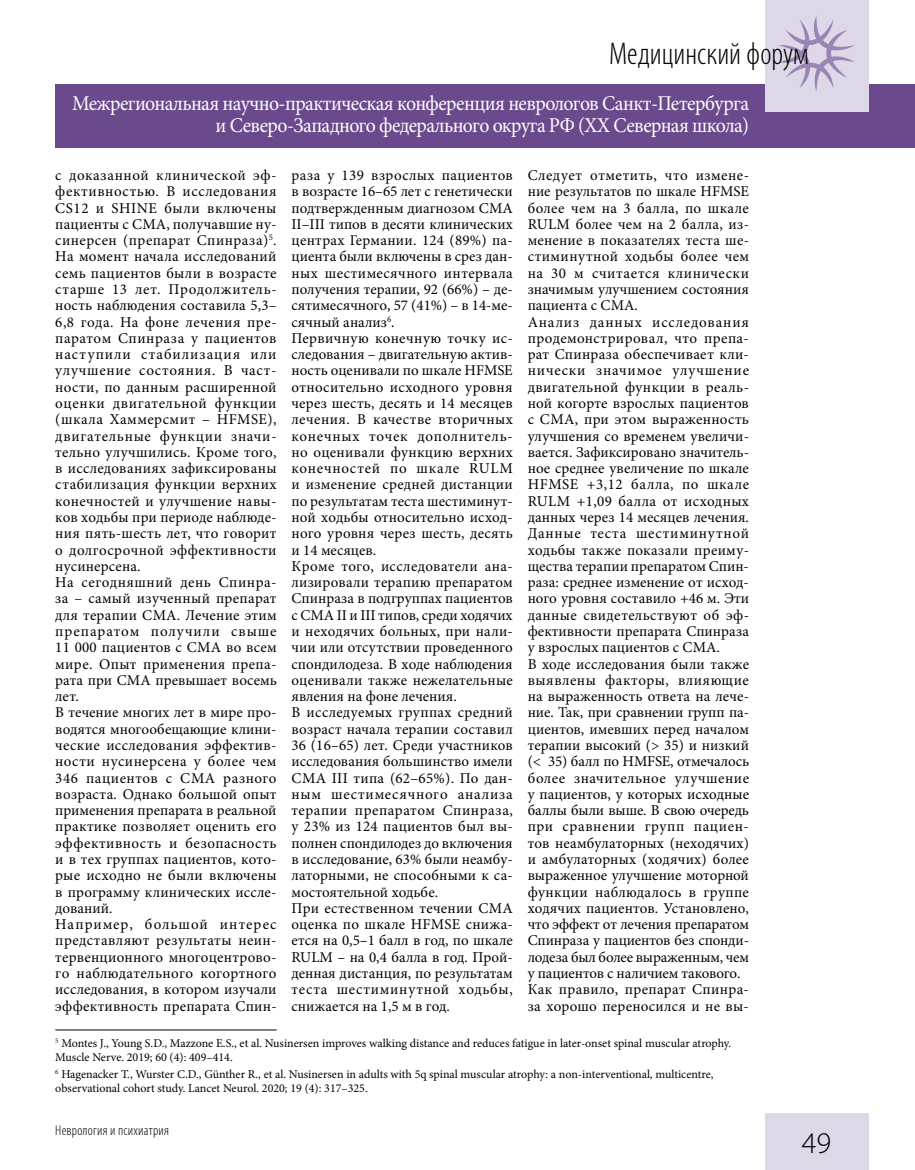
<style>
.page{position:relative;width:915px;height:1170px;background:#fff}
.page>*{position:absolute;margin:0;border:0;box-sizing:border-box;transform-origin:0 0}
.t1{font:300 condensed 31.5px "Myriad Pro";color:#000}
.t2{font:300 30px "Myriad Pro";color:#000}
.t3{font:21px/22.5px "Minion Pro";letter-spacing:-.03em;color:#fff;text-align:right;scale:.94 1}
.t4{font:15px/16.2px "Minion Pro";letter-spacing:.015em;color:#000}
.t5{font:300 condensed 14.25px "Myriad Pro";letter-spacing:.015em;color:#000}
.t6{font:12px/13.5px "Minion Pro";color:#000}
</style>
<div class="page">
<div style="left:55px;top:84px;width:859px;height:63px;background:#6b498d"></div>
<div style="left:764px;top:1113px;width:103px;height:56px;background:#ddd7e8"></div>
<div style="left:764px;top:0;width:103px;height:111px;background:#ddd7e8"></div>
<svg style="left:779px;top:16px;width:75px;height:76px"></svg>
<hr style="left:55px;top:1029px;width:221px;height:1px;background:#000">
<h1 class="t1" style="left:608px;top:35px;width:201px">Медицинский форум</h1>
<h3 class="t3" style="left:72px;top:92px;width:721px">Межрегиональная научно-практическая конференция неврологов Санкт-Петербурга и Северо-Западного федерального округа РФ (XX Северная школа)</h3>
<p class="t4" style="left:55px;top:167px;width:223px">с доказанной клинической эф&shy;фективностью. В исследования<br>CS12 и SHINE были включены пациенты с СМА, получавшие ну&shy;синерсен (препарат Спинраза)<sup>5</sup>.<br>На момент начала исследований семь пациентов были в возрасте старше 13 лет. Продолжитель&shy;ность наблюдения составила 5,3–<br>6,8 года. На фоне лечения пре&shy;паратом Спинраза у пациентов наступили стабилизация или улучшение состояния. В част&shy;ности, по данным расширенной оценки двигательной функции (шкала Хаммерсмит – HFMSE), двигательные функции значи&shy;тельно улучшились. Кроме того, в исследованиях зафиксированы стабилизация функции верхних конечностей и улучшение навы&shy;ков ходьбы при периоде наблюде&shy;ния пять-шесть лет, что говорит о долгосрочной эффективности нусинерсена.<br>На сегодняшний день Спинра&shy;за – самый изученный препарат для терапии СМА. Лечение этим препаратом получили свыше<br>11 000 пациентов с СМА во всем мире. Опыт применения препа&shy;рата при СМА превышает восемь лет.<br>В течение многих лет в мире про&shy;водятся многообещающие клини&shy;ческие исследования эффектив&shy;ности нусинерсена у более чем<br>346 пациентов с СМА разного возраста. Однако большой опыт применения препарата в реальной практике позволяет оценить его эффективность и безопасность и в тех группах пациентов, кото&shy;рые исходно не были включены в программу клинических иссле&shy;дований.<br>Например, большой интерес представляют результаты неин&shy;тервенционного многоцентрово&shy;го наблюдательного когортного исследования, в котором изучали эффективность препарата Спин-</p>
<p class="t4" style="left:291px;top:167px;width:223px">раза у 139 взрослых пациентов в возрасте 16–65 лет с генетически подтвержденным диагнозом СМА<br>II–III типов в десяти клинических центрах Германии. 124 (89%) па&shy;циента были включены в срез дан&shy;ных шестимесячного интервала получения терапии, 92 (66%) – де&shy;сятимесячного, 57 (41%) – в 14-ме&shy;сячный анализ<sup>6</sup>.<br>Первичную конечную точку ис&shy;следования – двигательную актив&shy;ность оценивали по шкале HFMSE относительно исходного уровня через шесть, десять и 14 месяцев лечения. В качестве вторичных конечных точек дополнитель&shy;но оценивали функцию верхних конечностей по шкале RULM и изменение средней дистанции по результатам теста шестиминут&shy;ной ходьбы относительно исход&shy;ного уровня через шесть, десять и 14 месяцев.<br>Кроме того, исследователи ана&shy;лизировали терапию препаратом<br>Спинраза в подгруппах пациентов с СМА II и III типов, среди ходячих и неходячих больных, при нали&shy;чии или отсутствии проведенного спондилодеза. В ходе наблюдения оценивали также нежелательные явления на фоне лечения.<br>В исследуемых группах средний возраст начала терапии составил<br>36 (16–65) лет. Среди участников исследования большинство имели<br>СМА III типа (62–65%). По дан&shy;ным шестимесячного анализа терапии препаратом Спинраза, у 23% из 124 пациентов был вы&shy;полнен спондилодез до включения в исследование, 63% были неамбу&shy;латорными, не способными к са&shy;мостоятельной ходьбе.<br>При естественном течении СМА оценка по шкале HFMSE снижа&shy;ется на 0,5–1 балл в год, по шкале<br>RULM – на 0,4 балла в год. Прой&shy;денная дистанция, по результатам теста шестиминутной ходьбы, снижается на 1,5 м в год.</p>
<p class="t4" style="left:527px;top:167px;width:223px">Следует отметить, что измене&shy;ние результатов по шкале HFMSE более чем на 3 балла, по шкале<br>RULM более чем на 2 балла, из&shy;менение в показателях теста ше&shy;стиминутной ходьбы более чем на 30 м считается клинически значимым улучшением состояния пациента с СМА.<br>Анализ данных исследования продемонстрировал, что препа&shy;рат Спинраза обеспечивает кли&shy;нически значимое улучшение двигательной функции в реаль&shy;ной когорте взрослых пациентов с СМА, при этом выраженность улучшения со временем увеличи&shy;вается. Зафиксировано значитель&shy;ное среднее увеличение по шкале<br>HFMSE +3,12 балла, по шкале<br>RULM +1,09 балла от исходных данных через 14 месяцев лечения.<br>Данные теста шестиминутной ходьбы также показали преиму&shy;щества терапии препаратом Спин&shy;раза: среднее изменение от исход&shy;ного уровня составило +46 м. Эти данные свидетельствуют об эф&shy;фективности препарата Спинраза у взрослых пациентов с СМА.<br>В ходе исследования были также выявлены факторы, влияющие на выраженность ответа на лече&shy;ние. Так, при сравнении групп па&shy;циентов, имевших перед началом терапии высокий (&gt; 35) и низкий (&lt; 35) балл по HMFSE, отмечалось более значительное улучшение у пациентов, у которых исходные баллы были выше. В свою очередь при сравнении групп пациен&shy;тов неамбулаторных (неходячих) и амбулаторных (ходячих) более выраженное улучшение моторной функции наблюдалось в группе ходячих пациентов. Установлено, что эффект от лечения препаратом<br>Спинраза у пациентов без спонди&shy;лодеза был более выраженным, чем у пациентов с наличием такового.<br>Как правило, препарат Спинра&shy;за хорошо переносился и не вы-</p>
<p class="t6" style="left:55px;top:1036px;width:677px"><sup>5</sup> Montes J., Young S.D., Mazzone E.S., et al. Nusinersen improves walking distance and reduces fatigue in later-onset spinal muscular atrophy.<br>Muscle Nerve. 2019; 60 (4): 409–414.</p>
<p class="t6" style="left:55px;top:1067px;width:659px"><sup>6</sup> Hagenacker T., Wurster C.D., Günther R., et al. Nusinersen in adults with 5q spinal muscular atrophy: a non-interventional, multicentre, observational cohort study. Lancet Neurol. 2020; 19 (4): 317–325.</p>
<p class="t5" style="left:55px;top:1121px;width:115px">Неврология и психиатрия</p>
<h2 class="t2" style="left:801px;top:1126px;width:31px">49</h2>
</div>
